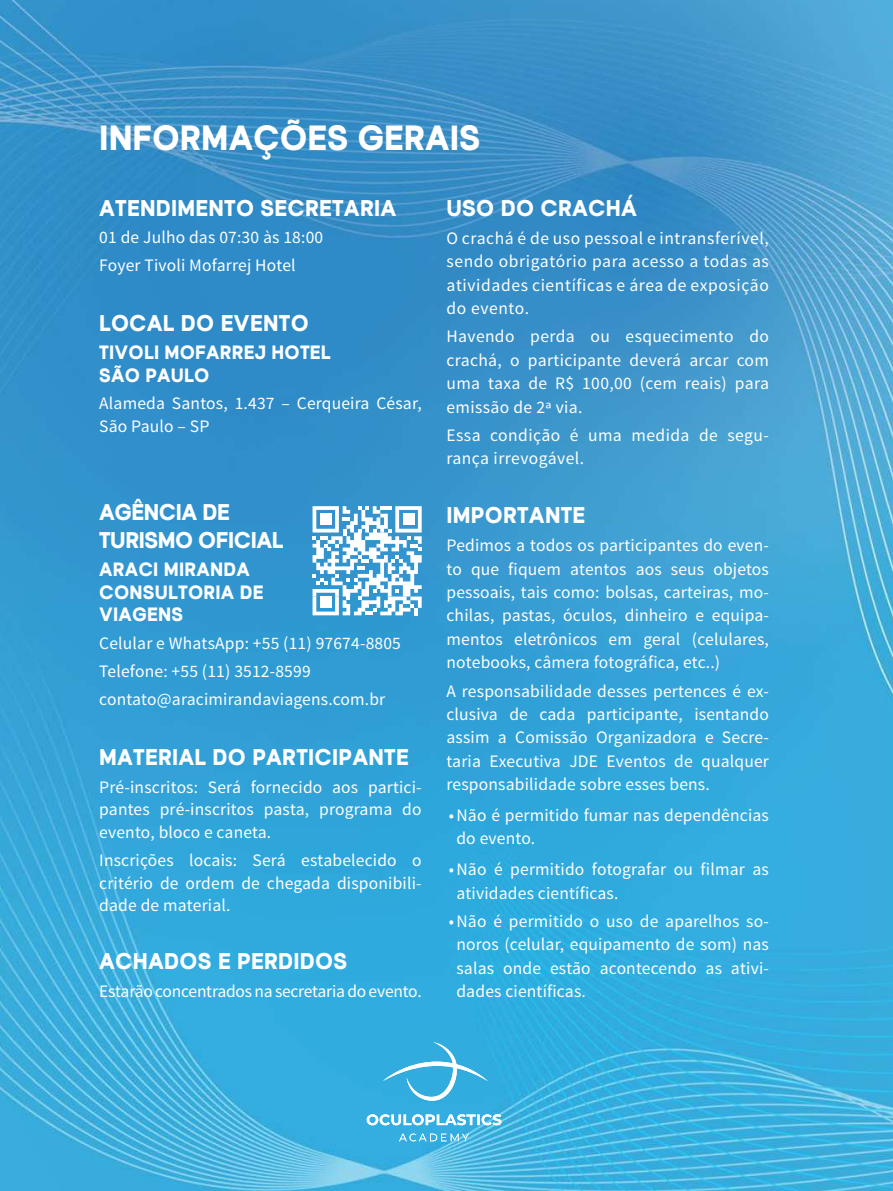
<style>
.page{position:relative;width:893px;height:1191px;background:#fff}
.page>*{position:absolute;margin:0;border:0;box-sizing:border-box;transform-origin:0 0}
.t1{font:900 35px "Givonic";color:#fff}
.t2{font:900 22.75px "Givonic";letter-spacing:.01em;color:#fff}
.t3{font:900 22.75px/28px "Givonic";letter-spacing:-.02em;color:#fff}
.t4{font:900 19.25px/22.8px "Givonic";letter-spacing:.01em;color:#fff}
.t5{font:17.5px/23.4px "Source Sans Pro";letter-spacing:.01em;color:#fff;text-align:justify}
.t6{font:17.5px "Source Sans Pro";letter-spacing:-.015em;color:#fff}
</style>
<div class="page">
<img style="left:0;top:0;width:893px;height:1191px">
<svg style="left:367px;top:1042px;width:134px;height:99px;background:#4bb7e3"></svg>
<svg style="left:313px;top:506px;width:109px;height:109px"></svg>
<h1 class="t1" style="left:99px;top:115px;width:383px">INFORMAÇÕES GERAIS</h1>
<h2 class="t2" style="left:99px;top:192px;width:299px">ATENDIMENTO SECRETARIA</h2>
<p class="t5" style="left:99px;top:224px;width:226px;line-height:27.7px">01 de Julho das 07:30 às 18:00<br>Foyer Tivoli Mofarrej Hotel</p>
<h2 class="t2" style="left:446px;top:192px;width:192px">USO DO CRACHÁ</h2>
<p class="t5" style="left:446px;top:227px;width:324px">O crachá é de uso pessoal e intransferível, sendo obrigatório para acesso a todas as atividades científicas e área de exposição do evento.</p>
<p class="t5" style="left:446px;top:325px;width:324px">Havendo perda ou esquecimento do crachá, o participante deverá arcar com uma taxa de R$ 100,00 (cem reais) para emissão de 2ª via.</p>
<p class="t5" style="left:446px;top:424px;width:324px">Essa condição é uma medida de segu&shy;rança irrevogável.</p>
<h2 class="t2" style="left:446px;top:500px;width:140px">IMPORTANTE</h2>
<p class="t5" style="left:446px;top:534px;width:324px">Pedimos a todos os participantes do even&shy;to que fiquem atentos aos seus objetos pessoais, tais como: bolsas, carteiras, mo&shy;chilas, pastas, óculos, dinheiro e equipa&shy;mentos eletrônicos em geral (celulares, notebooks, câmera fotográfica, etc..)</p>
<p class="t5" style="left:446px;top:679px;width:324px">A responsabilidade desses pertences é ex&shy;clusiva de cada participante, isentando assim a Comissão Organizadora e Secre&shy;taria Executiva JDE Eventos de qualquer responsabilidade sobre esses bens.</p>
<p class="t5" style="left:456px;top:803px;width:314px;text-indent:-7px">•Não é permitido fumar nas dependências do evento.</p>
<p class="t5" style="left:456px;top:858px;width:314px;text-indent:-7px">•Não é permitido fotografar ou filmar as atividades científicas.</p>
<p class="t5" style="left:456px;top:909px;width:314px;text-indent:-7px">•Não é permitido o uso de aparelhos so&shy;noros (celular, equipamento de som) nas salas onde estão acontecendo as ativi&shy;dades científicas.</p>
<h2 class="t2" style="left:99px;top:308px;width:211px">LOCAL DO EVENTO</h2>
<p class="t4" style="left:99px;top:340px;width:233px">TIVOLI MOFARREJ HOTEL<br>SÃO PAULO</p>
<p class="t5" style="left:99px;top:392px;width:324px;line-height:22.8px">Alameda Santos, 1.437 – Cerqueira César,<br>São Paulo – SP</p>
<h2 class="t3" style="left:99px;top:498px;width:186px">AGÊNCIA DE<br>TURISMO OFICIAL</h2>
<p class="t4" style="left:99px;top:557px;width:166px">ARACI MIRANDA<br>CONSULTORIA DE<br>VIAGENS</p>
<p class="t5" style="left:99px;top:630px;width:303px;line-height:27.7px;text-align:left">Celular e WhatsApp: +55 (11) 97674-8805<br>Telefone: +55 (11) 3512-8599 contato@aracimirandaviagens.com.br</p>
<h2 class="t2" style="left:99px;top:741px;width:311px">MATERIAL DO PARTICIPANTE</h2>
<p class="t5" style="left:99px;top:775px;width:324px;line-height:22.8px">Pré-inscritos: Será fornecido aos partici&shy;pantes pré-inscritos pasta, programa do evento, bloco e caneta.</p>
<p class="t5" style="left:99px;top:849px;width:324px;line-height:22.8px">Inscrições locais: Será estabelecido o critério de ordem de chegada disponibili&shy;dade de material.</p>
<h2 class="t2" style="left:99px;top:946px;width:250px">ACHADOS E PERDIDOS</h2>
<p class="t6" style="left:99px;top:980px;width:324px">Estarão concentrados na secretaria do evento.</p>
</div>
